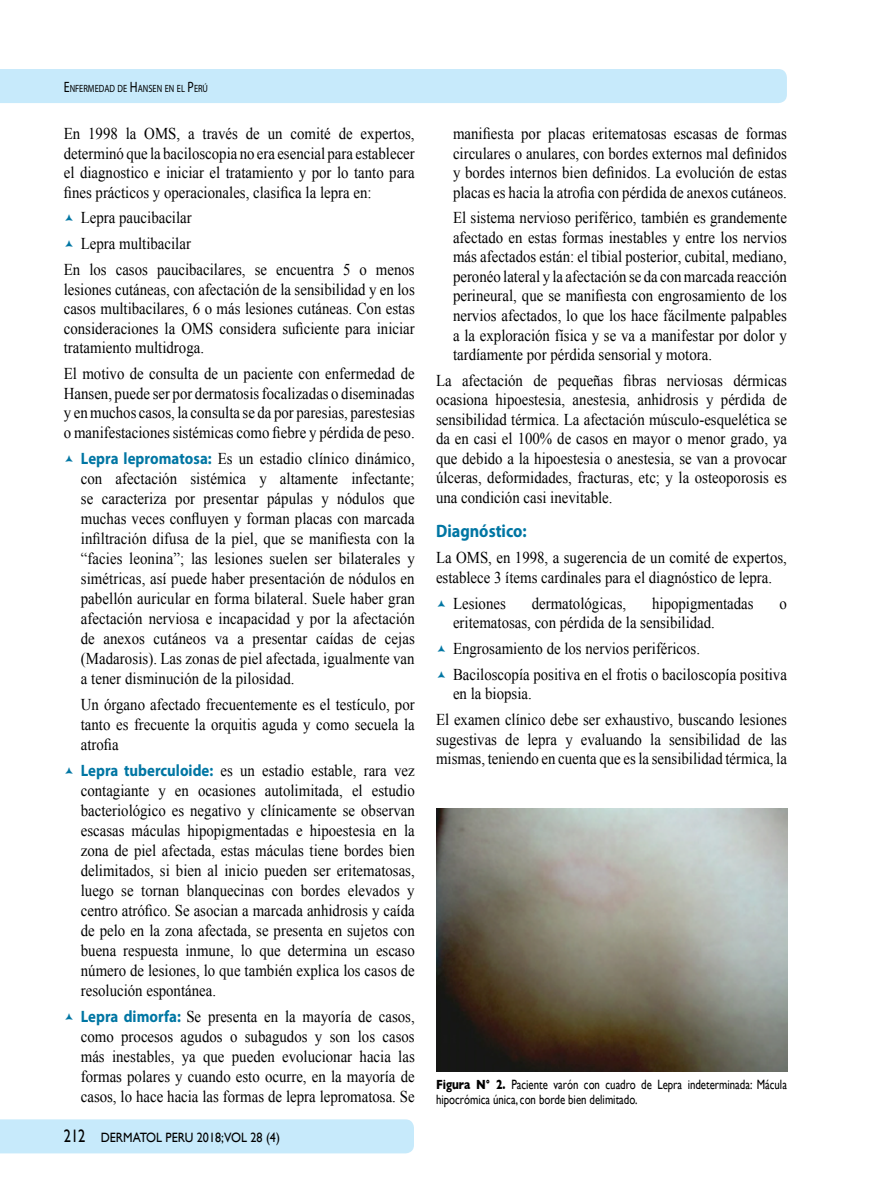
<style>
.page{position:relative;width:872px;height:1191px;background:#fff}
.page>*{position:absolute;margin:0;border:0;box-sizing:border-box;transform-origin:0 0}
.t1{font:700 18px "Myriad Pro";color:#0076a3;scale:.9 1}
.t2{font:16.5px/20px "Times New Roman";color:#000;text-align:justify;scale:.9 1}
.t3{font:13.5px/15px "Gill Sans";color:#000;scale:.8 1}
.t4{font:13.5px "Gill Sans";color:#000;scale:.9 1}
.t5{font:10.5px "Myriad Pro";color:#000;scale:.8 1}
.s1{font-size:15px}
.s2{font-family:"Myriad Pro";font-weight:700;color:#0076a3}
.s3{font-size:18px}
.s4{font-weight:700}
</style>
<div class="page">
<div style="left:0;top:69px;width:787px;height:34px;background:#c7eafb"></div>
<div style="left:0;top:1119px;width:414px;height:34px;background:#c7eafb"></div>
<img style="left:436px;top:808px;width:351px;height:263px">
<p class="t5" style="left:64px;top:82px;width:182px"><span class="s1">E</span>NFERMEDAD DE <span class="s1">H</span>ANSEN EN EL <span class="s1">P</span>ERÚ</p>
<p class="t2" style="left:64px;top:123px;width:391px;line-height:19.5px">En 1998 la OMS, a través de un comité de expertos, determinó que la baciloscopia no era esencial para establecer el diagnostico e iniciar el tratamiento y por lo tanto para fines prácticos y operacionales, clasifica la lepra en:</p>
<p class="t2" style="left:81px;top:208px;width:125px">Lepra paucibacilar</p>
<p class="t2" style="left:81px;top:234px;width:124px">Lepra multibacilar</p>
<p class="t2" style="left:64px;top:259px;width:391px">En los casos paucibacilares, se encuentra 5 o menos</p>
<p class="t2" style="left:64px;top:279px;width:391px;line-height:19.5px">lesiones cutáneas, con afectación de la sensibilidad y en los casos multibacilares, 6 o más lesiones cutáneas. Con estas consideraciones la OMS considera suficiente para iniciar tratamiento multidroga.</p>
<p class="t2" style="left:64px;top:363px;width:391px;line-height:19.5px">El motivo de consulta de un paciente con enfermedad de Hansen, puede ser por dermatosis focalizadas o diseminadas y en muchos casos, la consulta se da por paresias, parestesias o manifestaciones sistémicas como fiebre y pérdida de peso.</p>
<p class="t2" style="left:81px;top:448px;width:372px"><span class="s2">Lepra lepromatosa:</span> Es un estadio clínico dinámico, con afectación sistémica y altamente infectante; se caracteriza por presentar pápulas y nódulos que muchas veces confluyen y forman placas con marcada infiltración difusa de la piel, que se manifiesta con la “facies leonina”; las lesiones suelen ser bilaterales y simétricas, así puede haber presentación de nódulos en pabellón auricular en forma bilateral. Suele haber gran afectación nerviosa e incapacidad y por la afectación de anexos cutáneos va a presentar caídas de cejas (Madarosis). Las zonas de piel afectada, igualmente van a tener disminución de la pilosidad.</p>
<p class="t2" style="left:81px;top:694px;width:372px">Un órgano afectado frecuentemente es el testículo, por tanto es frecuente la orquitis aguda y como secuela la atrofia</p>
<p class="t2" style="left:81px;top:760px;width:372px"><span class="s2">Lepra tuberculoide:</span> es un estadio estable, rara vez contagiante y en ocasiones autolimitada, el estudio bacteriológico es negativo y clínicamente se observan escasas máculas hipopigmentadas e hipoestesia en la zona de piel afectada, estas máculas tiene bordes bien delimitados, si bien al inicio pueden ser eritematosas, luego se tornan blanquecinas con bordes elevados y centro atrófico. Se asocian a marcada anhidrosis y caída de pelo en la zona afectada, se presenta en sujetos con buena respuesta inmune, lo que determina un escaso número de lesiones, lo que también explica los casos de resolución espontánea.</p>
<p class="t2" style="left:81px;top:1006px;width:372px"><span class="s2">Lepra dimorfa:</span> Se presenta en la mayoría de casos, como procesos agudos o subagudos y son los casos más inestables, ya que pueden evolucionar hacia las formas polares y cuando esto ocurre, en la mayoría de casos, lo hace hacia las formas de lepra lepromatosa. Se</p>
<p class="t4" style="left:64px;top:1129px;width:242px"><span class="s3">212</span> DERMATOL PERU 2018;VOL 28 (4)</p>
<p class="t2" style="left:453px;top:123px;width:372px;line-height:19.5px">manifiesta por placas eritematosas escasas de formas circulares o anulares, con bordes externos mal definidos y bordes internos bien definidos. La evolución de estas placas es hacia la atrofia con pérdida de anexos cutáneos.</p>
<p class="t2" style="left:453px;top:208px;width:372px;line-height:19.5px">El sistema nervioso periférico, también es grandemente afectado en estas formas inestables y entre los nervios más afectados están: el tibial posterior, cubital, mediano, peronéo lateral y la afectación se da con marcada reacción perineural, que se manifiesta con engrosamiento de los nervios afectados, lo que los hace fácilmente palpables a la exploración física y se va a manifestar por dolor y tardíamente por pérdida sensorial y motora.</p>
<p class="t2" style="left:436px;top:370px;width:391px;line-height:19.5px">La afectación de pequeñas fibras nerviosas dérmicas ocasiona hipoestesia, anestesia, anhidrosis y pérdida de sensibilidad térmica. La afectación músculo-esquelética se da en casi el 100% de casos en mayor o menor grado, ya que debido a la hipoestesia o anestesia, se van a provocar úlceras, deformidades, fracturas, etc; y la osteoporosis es una condición casi inevitable.</p>
<p class="t1" style="left:436px;top:519px;width:102px">Diagnóstico:</p>
<p class="t2" style="left:436px;top:547px;width:391px;line-height:19.5px">La OMS, en 1998, a sugerencia de un comité de expertos, establece 3 ítems cardinales para el diagnóstico de lepra.</p>
<p class="t2" style="left:453px;top:593px;width:60px">Lesiones</p>
<p class="t2" style="left:532px;top:593px;width:106px">dermatológicas,</p>
<p class="t2" style="left:652px;top:593px;width:114px">hipopigmentadas</p>
<p class="t2" style="left:779px;top:593px;width:10px">o</p>
<p class="t2" style="left:453px;top:609px;width:372px;line-height:26px;text-align:left">eritematosas, con pérdida de la sensibilidad.<br>Engrosamiento de los nervios periféricos.<br>Baciloscopía positiva en el frotis o baciloscopía positiva</p>
<p class="t2" style="left:436px;top:680px;width:391px;line-height:25.8px;text-indent:17px">en la biopsia.<br>El examen clínico debe ser exhaustivo, buscando lesiones</p>
<p class="t2" style="left:436px;top:729px;width:391px;line-height:19.5px">sugestivas de lepra y evaluando la sensibilidad de las mismas, teniendo en cuenta que es la sensibilidad térmica, la</p>
<p class="t3" style="left:436px;top:1077px;width:440px"><span class="s4">Figura N° 2.</span> Paciente varón con cuadro de Lepra indeterminada: Mácula hipocrómica única, con borde bien delimitado.</p>
</div>
